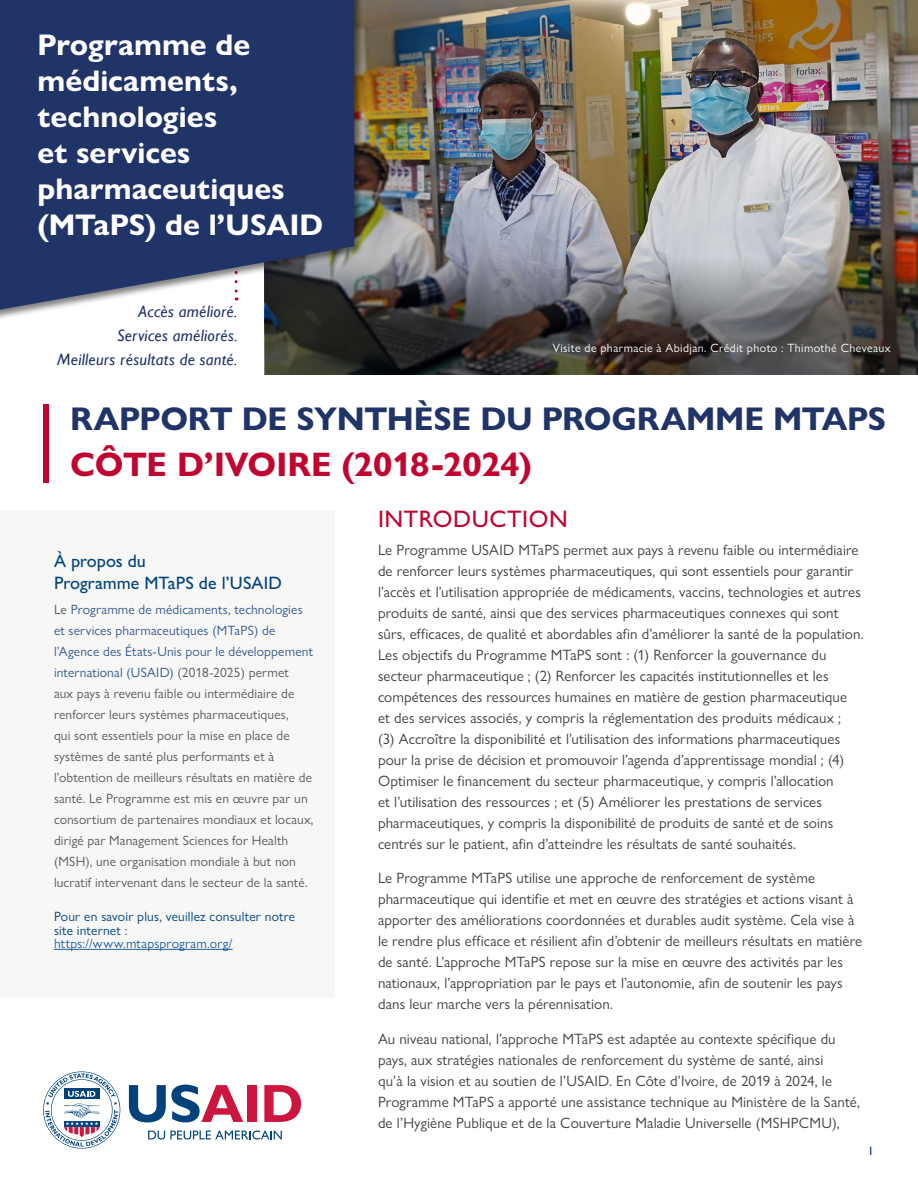
<style>
.page{position:relative;width:918px;height:1188px;background:#fff}
.page>*{position:absolute;margin:0;border:0;box-sizing:border-box;transform-origin:0 0}
.t1{font:700 34.2px "Gill Sans Nova";letter-spacing:-.005em;color:#c00630}
.t2{font:700 33px "Gill Sans Nova";letter-spacing:-.01em;color:#213468}
.t3{font:700 30px/36px "Gill Sans Nova";letter-spacing:.005em;color:#fff}
.t4{font:500 24px "Gill Sans Nova";letter-spacing:.025em;color:#c00630}
.t5{font:500 18px/22.4px "Gill Sans Nova";color:#00437b}
.t6{font:italic 16.5px/24px "Gill Sans";letter-spacing:.02em;color:#213468;text-align:right}
.t7{font:15px/21px "Gill Sans Nova";letter-spacing:.005em;color:#414042}
.t8{font:13.5px/21px "Gill Sans Nova";letter-spacing:.01em;color:#58595b}
.t9{font:13.5px/13.5px "Gill Sans Nova";letter-spacing:.015em;color:#00437b}
.t10{font:13.5px "Gill Sans Nova";letter-spacing:.015em;color:#215e9e}
.t11{font:12px "Gill Sans Nova";letter-spacing:.035em;color:#fff}
.t12{font:12px "Gill Sans";color:#002f6c}
.s1{color:#335a8e}
</style>
<div class="page">
<svg style="left:148px;top:1131px;width:134px;height:9px"></svg>
<svg style="left:129px;top:1085px;width:114px;height:37px"></svg>
<div style="left:247px;top:1085px;width:9px;height:37px;background:#cd163f"></div>
<svg style="left:264px;top:1085px;width:37px;height:37px"></svg>
<svg style="left:43px;top:1071px;width:77px;height:78px"></svg>
<img style="left:364px;top:0;width:554px;height:249px">
<div style="left:0;top:511px;width:335px;height:487px;background:#f7f7f6"></div>
<div style="left:0;top:0;width:364px;height:322px;background:#000;opacity:.5"></div>
<div style="left:0;top:0;width:354px;height:310px;background:#213468"></div>
<hr style="left:54px;top:949px;width:179px;height:1px;background:#215e9e">
<img style="left:265px;top:249px;width:653px;height:126px">
<div style="left:43px;top:404px;width:6px;height:79px;background:#c00630"></div>
<h3 class="t3" style="left:38px;top:27px;width:287px">Programme de médicaments, technologies<br>et services pharmaceutiques (MTaPS) de l’USAID</h3>
<p class="t6" style="left:57px;top:299px;width:182px">Accès amélioré.<br>Services améliorés.<br>Meilleurs résultats de santé.</p>
<p class="t11" style="left:553px;top:341px;width:340px">Visite de pharmacie à Abidjan. Crédit photo : Thimothé Cheveaux</p>
<h2 class="t2" style="left:70px;top:399px;width:818px">RAPPORT DE SYNTHÈSE DU PROGRAMME MTAPS</h2>
<h1 class="t1" style="left:70px;top:443px;width:464px">CÔTE D’IVOIRE (2018-2024)</h1>
<p class="t5" style="left:54px;top:549px;width:229px">À propos du<br>Programme MTaPS de l’USAID</p>
<p class="t8" style="left:54px;top:599px;width:261px">Le <span class="s1">Programme de médicaments, technologies et services pharmaceutiques (MTaPS) de l’Agence des États-Unis pour le développement international (USAID)</span> (2018-2025) permet<br>aux pays à revenu faible ou intermédiaire de renforcer leurs systèmes pharmaceutiques,<br>qui sont essentiels pour la mise en place de systèmes de santé plus performants et à l’obtention de meilleurs résultats en matière de santé. Le Programme est mis en œuvre par un consortium de partenaires mondiaux et locaux, dirigé par Management Sciences for Health (MSH), une organisation mondiale à but non lucratif intervenant dans le secteur de la santé.</p>
<p class="t9" style="left:54px;top:910px;width:243px">Pour en savoir plus, veuillez consulter notre site internet :</p>
<p class="t10" style="left:54px;top:935px;width:180px">https://www.mtapsprogram.org/</p>
<h3 class="t4" style="left:378px;top:504px;width:191px">INTRODUCTION</h3>
<p class="t7" style="left:378px;top:539px;width:487px">Le Programme USAID MTaPS permet aux pays à revenu faible ou intermédiaire de renforcer leurs systèmes pharmaceutiques, qui sont essentiels pour garantir l’accès et l’utilisation appropriée de médicaments, vaccins, technologies et autres produits de santé, ainsi que des services pharmaceutiques connexes qui sont sûrs, efficaces, de qualité et abordables afin d’améliorer la santé de la population.<br>Les objectifs du Programme MTaPS sont : (1) Renforcer la gouvernance du secteur pharmaceutique ; (2) Renforcer les capacités institutionnelles et les compétences des ressources humaines en matière de gestion pharmaceutique<br>et des services associés, y compris la réglementation des produits médicaux ;<br>(3) Accroître la disponibilité et l’utilisation des informations pharmaceutiques pour la prise de décision et promouvoir l’agenda d’apprentissage mondial ; (4)<br>Optimiser le financement du secteur pharmaceutique, y compris l’allocation<br>et l’utilisation des ressources ; et (5) Améliorer les prestations de services pharmaceutiques, y compris la disponibilité de produits de santé et de soins centrés sur le patient, afin d’atteindre les résultats de santé souhaités.</p>
<p class="t7" style="left:378px;top:867px;width:486px">Le Programme MTaPS utilise une approche de renforcement de système pharmaceutique qui identifie et met en œuvre des stratégies et actions visant à apporter des améliorations coordonnées et durables audit système. Cela vise à le rendre plus efficace et résilient afin d’obtenir de meilleurs résultats en matière de santé. L’approche MTaPS repose sur la mise en œuvre des activités par les nationaux, l’appropriation par le pays et l’autonomie, afin de soutenir les pays dans leur marche vers la pérennisation.</p>
<p class="t7" style="left:378px;top:1028px;width:484px">Au niveau national, l’approche MTaPS est adaptée au contexte spécifique du pays, aux stratégies nationales de renforcement du système de santé, ainsi<br>qu’à la vision et au soutien de l’USAID. En Côte d’Ivoire, de 2019 à 2024, le Programme MTaPS a apporté une assistance technique au Ministère de la Santé, de l’Hygiène Publique et de la Couverture Maladie Universelle (MSHPCMU),</p>
<p class="t12" style="left:868px;top:1144px;width:7px">1</p>
</div>
